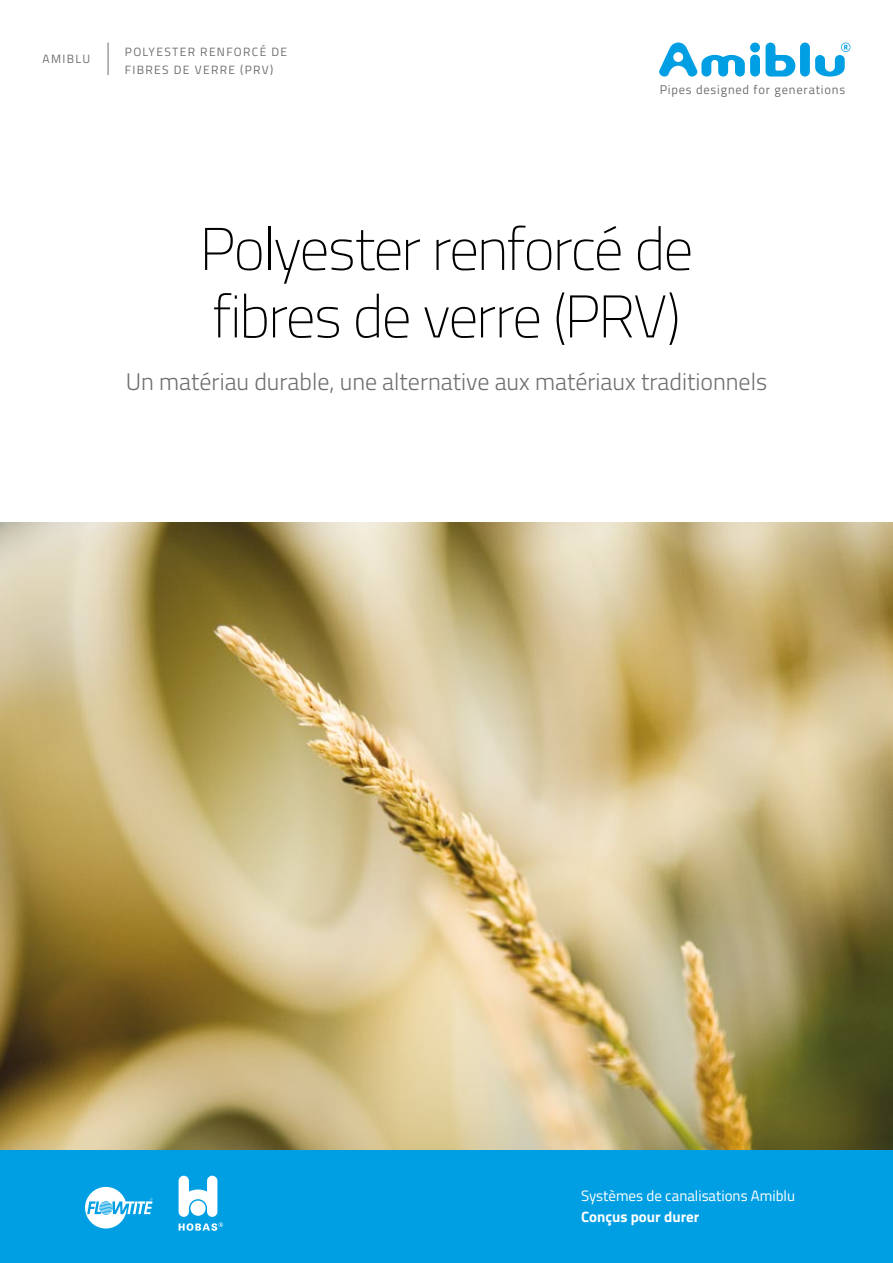
<style>
.page{position:relative;width:893px;height:1263px;background:#fff}
.page>*{position:absolute;margin:0;border:0;box-sizing:border-box;transform-origin:0 0}
.t1{font:200 60px/67.5px "Titillium Web";letter-spacing:-.035em;color:#000}
.t2{font:300 24px "Titillium Web";color:#706f6f}
.t3{font:15px "Titillium Web";color:#fff}
.t4{font:700 15px "Titillium Web";color:#fff}
.t5{font:12.6px "Titillium Web";letter-spacing:.065em;color:#706f6f}
.t6{font:12px/18px "Titillium Web";letter-spacing:.11em;color:#706f6f}
</style>
<div class="page">
<img style="left:0;top:522px;width:893px;height:628px">
<div style="left:800px;top:43px;width:10px;height:34px;background:#009fe3;border-radius:5px"></div>
<div style="left:750px;top:43px;width:10px;height:9px;background:#009fe3;border-radius:50%"></div>
<div style="left:750px;top:55px;width:10px;height:22px;background:#009fe3;border-radius:5px"></div>
<svg style="left:765px;top:43px;width:30px;height:34px"></svg>
<svg style="left:659px;top:43px;width:86px;height:34px"></svg>
<svg style="left:815px;top:43px;width:35px;height:34px"></svg>
<div style="left:0;top:1150px;width:893px;height:113px;background:#009fe3"></div>
<svg style="left:85px;top:1187px;width:68px;height:41px"></svg>
<svg style="left:179px;top:1176px;width:44px;height:55px"></svg>
<hr style="left:108px;top:43px;width:1px;height:32px;background:#706f6f">
<p class="t6" style="left:43px;top:49px;width:49px">amiblu</p>
<p class="t6" style="left:125px;top:42px;width:164px">polyester renFORCÉ de fibres de verre (Prv)</p>
<p class="t5" style="left:660px;top:80px;width:187px">Pipes designed for generations</p>
<h1 class="t1" style="left:200px;top:212px;width:495px">Polyester renforcé de fibres de verre (PRV)</h1>
<p class="t2" style="left:126px;top:364px;width:643px">Un matériau durable, une alternative aux matériaux traditionnels</p>
<p class="t3" style="left:581px;top:1184px;width:215px">Systèmes de canalisations Amiblu</p>
<p class="t4" style="left:581px;top:1205px;width:120px">Conçus pour durer</p>
</div>
